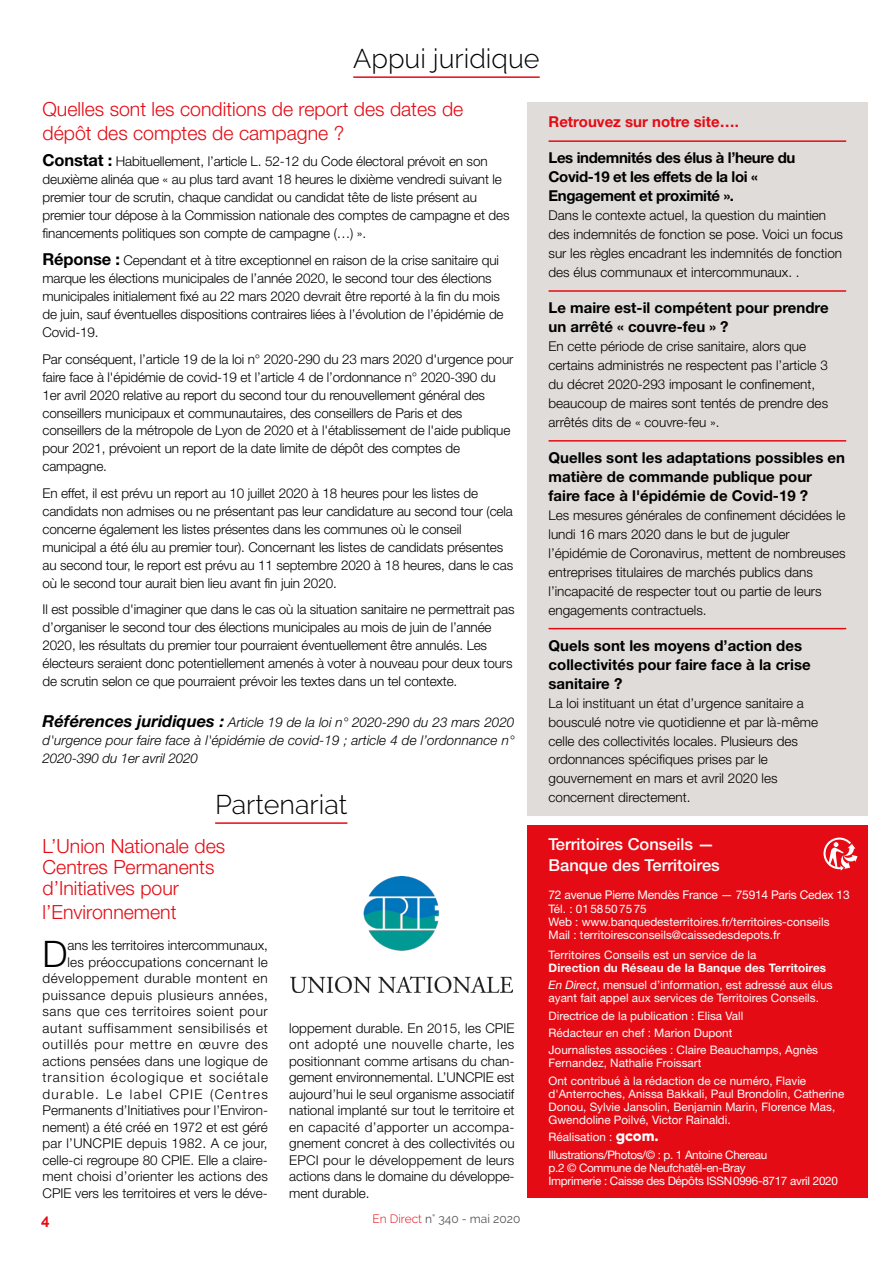
<style>
.page{position:relative;width:893px;height:1263px;background:#fff}
.page>*{position:absolute;margin:0;border:0;box-sizing:border-box;transform-origin:0 0}
.t1{font:300 36.6px "Helvetica Neue LT Std";color:#000}
.t2{font:300 27px "Raleway";color:#000}
.t3{font:300 19.5px/21px "Helvetica Neue LT Std";color:#e50b14}
.t4{font:500 16.5px/20.9px "Helvetica Neue LT Std";color:#fff}
.t5{font:700 15px/18.9px "Helvetica Neue LT Std";color:#000}
.t6{font:700 15px/18.9px "Helvetica Neue LT Std";letter-spacing:-.025em;color:#000}
.t7{font:700 15px "Helvetica Neue LT Std";color:#e50b14}
.t8{font:700 15px "Raleway";color:#e50b14}
.t9{font:300 13.5px/18px "Helvetica Neue LT Std";letter-spacing:-.01em;color:#000}
.t10{font:300 13.5px/16.5px "Helvetica Neue LT Std";letter-spacing:.015em;color:#000;text-align:right}
.t11{font:italic 300 13.5px/18px "Helvetica Neue LT Std";letter-spacing:.005em;color:#000;text-align:justify}
.t12{font:12px "Helvetica Neue LT Std";letter-spacing:-.02em;color:#fff}
.t13{font:12px "Raleway";color:#535454}
.t14{font:11.7px/13px "Helvetica Neue LT Std";color:#fff}
.t15{font:700 11.7px/17.4px "Helvetica Neue LT Std";letter-spacing:.01em;color:#fff}
.t16{font:11.7px/13px "Helvetica Neue LT Std";letter-spacing:-.025em;color:#fff}
.t17{font:11.7px/17.2px "Helvetica Neue LT Std";letter-spacing:-.03em;color:#fff}
.s1{font-weight:700;font-size:16.5px}
.s2{font-weight:300;color:#e50b14}
.s3{font-weight:400;font-style:italic}
.s4{font-weight:400}
.s5{font-family:"Gilroy";font-weight:800;font-size:15px}
</style>
<div class="page">
<div style="left:527px;top:102px;width:340px;height:713px;background:#e0dcda"></div>
<hr style="left:549px;top:140px;width:297px;height:2px;background:#e50b14">
<hr style="left:549px;top:290px;width:297px;height:2px;background:#e50b14">
<hr style="left:549px;top:440px;width:297px;height:2px;background:#e50b14">
<hr style="left:549px;top:628px;width:297px;height:1px;background:#e50b14">
<hr style="left:353px;top:76px;width:187px;height:2px;background:#e50b14">
<hr style="left:215px;top:822px;width:132px;height:2px;background:#e50b14">
<div style="left:527px;top:825px;width:340px;height:373px;background:#e50b14"></div>
<svg style="left:823px;top:837px;width:34px;height:34px"></svg>
<img style="left:291px;top:877px;width:221px;height:116px">
<h2 class="t2" style="left:353px;top:43px;width:188px">Appui juridique</h2>
<h3 class="t3" style="left:43px;top:97px;width:422px;line-height:24px">Quelles sont les conditions de report des dates de dépôt des comptes de campagne ?</h3>
<p class="t9" style="left:43px;top:152px;width:468px"><span class="s1">Constat :</span> Habituellement, l’article L. 52-12 du Code électoral prévoit en son deuxième alinéa que « au plus tard avant 18 heures le dixième vendredi suivant le premier tour de scrutin, chaque candidat ou candidat tête de liste présent au premier tour dépose à la Commission nationale des comptes de campagne et des financements politiques son compte de campagne (…) ».</p>
<p class="t9" style="left:43px;top:251px;width:463px"><span class="s1">Réponse :</span> Cependant et à titre exceptionnel en raison de la crise sanitaire qui marque les élections municipales de l’année 2020, le second tour des élections municipales initialement fixé au 22 mars 2020 devrait être reporté à la fin du mois de juin, sauf éventuelles dispositions contraires liées à l’évolution de l’épidémie de Covid-19.</p>
<p class="t9" style="left:43px;top:349px;width:472px">Par conséquent, l’article 19 de la loi n° 2020-290 du 23 mars 2020 d'urgence pour faire face à l'épidémie de covid-19 et l’article 4 de l’ordonnance n° 2020-390 du 1er avril 2020 relative au report du second tour du renouvellement général des conseillers municipaux et communautaires, des conseillers de Paris et des conseillers de la métropole de Lyon de 2020 et à l'établissement de l'aide publique pour 2021, prévoient un report de la date limite de dépôt des comptes de campagne.</p>
<p class="t9" style="left:43px;top:484px;width:472px">En effet, il est prévu un report au 10 juillet 2020 à 18 heures pour les listes de candidats non admises ou ne présentant pas leur candidature au second tour (cela concerne également les listes présentes dans les communes où le conseil municipal a été élu au premier tour). Concernant les listes de candidats présentes au second tour, le report est prévu au 11 septembre 2020 à 18 heures, dans le cas où le second tour aurait bien lieu avant fin juin 2020.</p>
<p class="t9" style="left:43px;top:600px;width:474px">Il est possible d'imaginer que dans le cas où la situation sanitaire ne permettrait pas d’organiser le second tour des élections municipales au mois de juin de l’année 2020, les résultats du premier tour pourraient éventuellement être annulés. Les électeurs seraient donc potentiellement amenés à voter à nouveau pour deux tours de scrutin selon ce que pourraient prévoir les textes dans un tel contexte.</p>
<p class="t11" style="left:43px;top:713px;width:473px"><span class="s1">Références juridiques :</span> Article 19 de la loi n° 2020-290 du 23 mars 2020 d'urgence pour faire face à l'épidémie de covid-19 ; article 4 de l’ordonnance n° 2020-390 du 1er avril 2020</p>
<h2 class="t2" style="left:215px;top:788px;width:134px">Partenariat</h2>
<h3 class="t3" style="left:43px;top:835px;width:184px">L’Union Nationale des<br>Centres Permanents d’Initiatives pour</h3>
<h3 class="t3" style="left:43px;top:901px;width:136px">l’Environnement</h3>
<h1 class="t1" style="left:43px;top:931px;width:27px">D</h1>
<p class="t10" style="left:43px;top:937px;width:227px">ans les territoires intercommunaux,<br>les préoccupations concernant le développement durable montent en puissance depuis plusieurs années, sans que ces territoires soient pour autant suffisamment sensibilisés et outillés pour mettre en œuvre des actions pensées dans une logique de transition écologique et sociétale durable. Le label CPIE (Centres Permanents d’Initiatives pour l’Environ&shy;nement) a été créé en 1972 et est géré par l’UNCPIE depuis 1982. A ce jour, celle-ci regroupe 80 CPIE. Elle a claire&shy;ment choisi d’orienter les actions des CPIE vers les territoires et vers le déve-</p>
<p class="t9" style="left:289px;top:1019px;width:227px;line-height:16.5px;text-align:justify">loppement durable. En 2015, les CPIE ont adopté une nouvelle charte, les positionnant comme artisans du chan&shy;gement environnemental. L’UNCPIE est aujourd’hui le seul organisme associatif national implanté sur tout le territoire et en capacité d’apporter un accompa&shy;gnement concret à des collectivités ou EPCI pour le développement de leurs actions dans le domaine du développe&shy;ment durable.</p>
<p class="t8" style="left:41px;top:1211px;width:10px">4</p>
<p class="t13" style="left:373px;top:1212px;width:149px"><span class="s2">En Direct</span> n° 340 - mai 2020</p>
<p class="t7" style="left:549px;top:113px;width:192px">Retrouvez sur notre site….</p>
<p class="t6" style="left:549px;top:148px;width:248px">Les indemnités des élus à l’heure du<br>Covid-19 et les effets de la loi «<br>Engagement et proximité ».</p>
<p class="t9" style="left:549px;top:206px;width:296px;line-height:18.9px">Dans le contexte actuel, la question du maintien des indemnités de fonction se pose. Voici un focus sur les règles encadrant les indemnités de fonction des élus communaux et intercommunaux. .</p>
<p class="t5" style="left:549px;top:298px;width:282px">Le maire est-il compétent pour prendre un arrêté « couvre-feu » ?</p>
<p class="t9" style="left:549px;top:336px;width:281px;line-height:18.9px">En cette période de crise sanitaire, alors que certains administrés ne respectent pas l’article 3 du décret 2020-293 imposant le confinement, beaucoup de maires sont tentés de prendre des arrêtés dits de « couvre-feu ».</p>
<p class="t5" style="left:549px;top:448px;width:298px">Quelles sont les adaptations possibles en matière de commande publique pour faire face à l'épidémie de Covid-19 ?</p>
<p class="t9" style="left:549px;top:505px;width:299px;line-height:18.9px">Les mesures générales de confinement décidées le lundi 16 mars 2020 dans le but de juguler l’épidémie de Coronavirus, mettent de nombreuses entreprises titulaires de marchés publics dans l’incapacité de respecter tout ou partie de leurs engagements contractuels.</p>
<p class="t5" style="left:549px;top:635px;width:264px">Quels sont les moyens d’action des collectivités pour faire face à la crise sanitaire ?</p>
<p class="t9" style="left:549px;top:693px;width:271px;line-height:18.9px">La loi instituant un état d’urgence sanitaire a bousculé notre vie quotidienne et par là-même celle des collectivités locales. Plusieurs des ordonnances spécifiques prises par le gouvernement en mars et avril 2020 les concernent directement.</p>
<p class="t4" style="left:549px;top:833px;width:173px">Territoires Conseils —<br>Banque des Territoires</p>
<p class="t12" style="left:549px;top:888px;width:303px">72 avenue Pierre Mendès France — 75914 Paris Cedex 13</p>
<p class="t14" style="left:549px;top:902px;width:282px">Tél. : 0158507575<br>Web : www.banquedesterritoires.fr/territoires-conseils<br>Mail : territoiresconseils@caissedesdepots.fr</p>
<p class="t14" style="left:549px;top:948px;width:209px">Territoires Conseils est un service de la</p>
<p class="t15" style="left:549px;top:958px;width:286px">Direction du Réseau de la Banque des Territoires<br><span class="s3">En Direct</span><span class="s4">, mensuel d’information, est adressé aux élus</span></p>
<p class="t14" style="left:549px;top:989px;width:272px;line-height:17.4px">ayant fait appel aux services de Territoires Conseils.<br>Directrice de la publication : Elisa Vall<br>Rédacteur en chef : Marion Dupont<br>Journalistes associées : Claire Beauchamps, Agnès</p>
<p class="t14" style="left:549px;top:1054px;width:259px;line-height:17.4px">Fernandez, Nathalie Froissart<br>Ont contribué à la rédaction de ce numéro, Flavie</p>
<p class="t14" style="left:549px;top:1087px;width:297px">d'Anterroches, Anissa Bakkali, Paul Brondolin, Catherine<br>Donou, Sylvie Jansolin, Benjamin Marin, Florence Mas,<br>Gwendoline Poilvé, Victor Rainaldi.</p>
<p class="t17" style="left:549px;top:1128px;width:220px">Réalisation : <span class="s5">gcom.<br></span>Illustrations/Photos/© : p. 1 Antoine Chereau</p>
<p class="t16" style="left:549px;top:1161px;width:291px">p.2 © Commune de Neufchatêl-en-Bray<br>Imprimerie : Caisse des Dépôts ISSN0996-8717 avril 2020</p>
</div>
